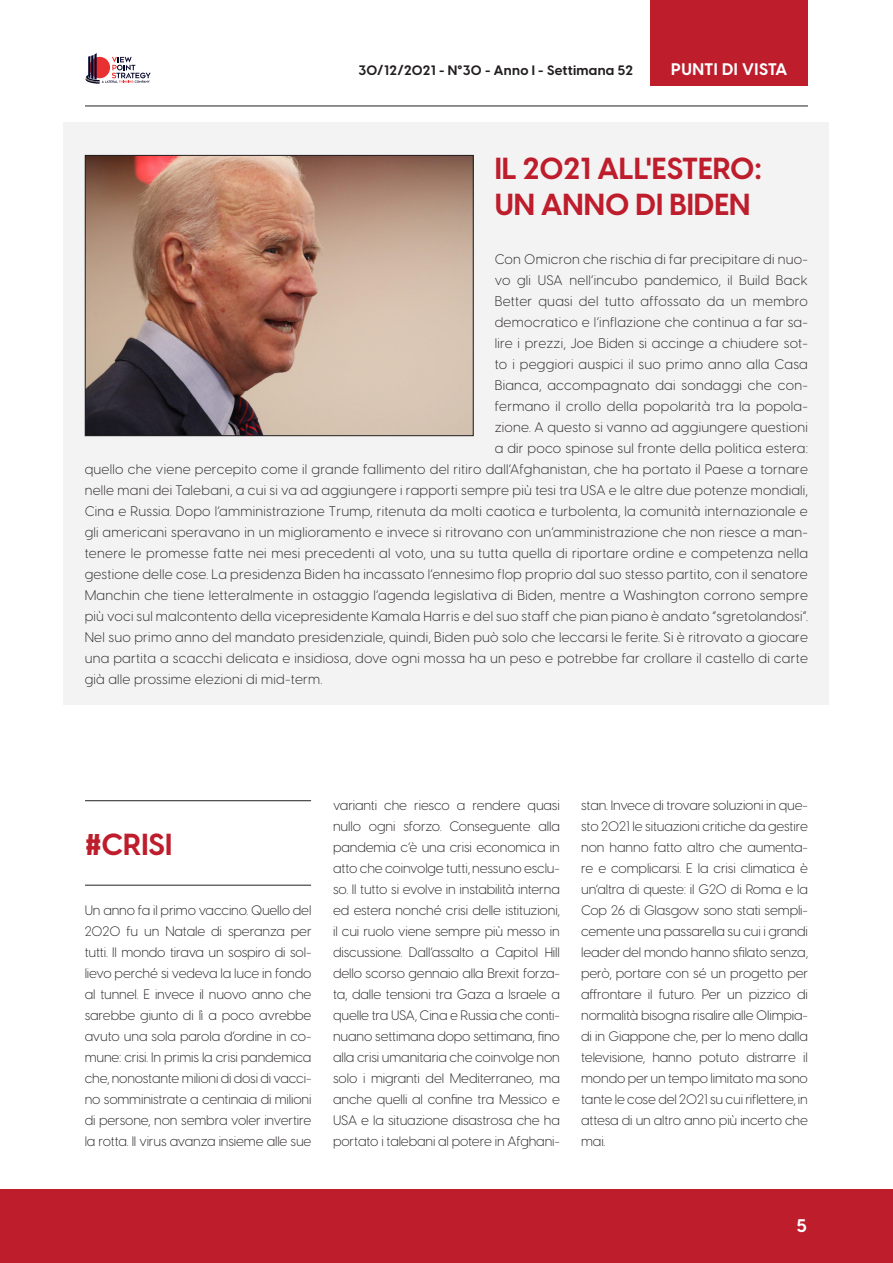
<style>
.page{position:relative;width:893px;height:1263px;background:#fff}
.page>*{position:absolute;margin:0;border:0;box-sizing:border-box;transform-origin:0 0}
.titolo{font:700 30px "Visby CF";color:#be1d2c}
.t1{font:700 18px "Visby CF";color:#fff}
.t2{font:700 16.5px "Visby CF";letter-spacing:.03em;color:#fff}
.testo{font:300 13.65px "Visby CF";letter-spacing:.02em;color:#231f20}
.testo-2{font:300 13.5px/21px "Visby CF";letter-spacing:-.01em;color:#231f20;text-align:justify}
.t3{font:700 13.5px "Visby CF";letter-spacing:.02em;color:#231f20}
</style>
<div class="page">
<div style="left:0;top:1189px;width:893px;height:74px;background:#be1d2c"></div>
<svg style="left:86px;top:53px;width:65px;height:31px"></svg>
<hr style="left:85px;top:106px;width:723px;height:1px;background:#231f20">
<div style="left:651px;top:0;width:157px;height:85px;background:#be1d2c"></div>
<div style="left:64px;top:122px;width:765px;height:583px;background:#f3f3f4"></div>
<img style="left:87px;top:157px;width:384px;height:277px">
<div style="left:85px;top:155px;width:388px;height:281px;border:1px solid #231f20"></div>
<hr style="left:85px;top:800px;width:226px;height:1px;background:#231f20">
<hr style="left:85px;top:885px;width:226px;height:1px;background:#231f20">
<p class="t3" style="left:358px;top:62px;width:276px">30/12/2021 - N°30 - Anno I - Settimana 52</p>
<p class="t2" style="left:671px;top:58px;width:118px">PUNTI DI VISTA</p>
<p class="titolo" style="left:495px;top:149px;width:269px">IL 2021 ALL'ESTERO:</p>
<p class="titolo" style="left:495px;top:185px;width:257px">UN ANNO DI BIDEN</p>
<p class="testo" style="left:495px;top:251px;width:315px">Con Omicron che rischia di far precipitare di nuo-</p>
<p class="testo" style="left:495px;top:272px;width:315px">vo gli USA nell’incubo pandemico, il Build Back</p>
<p class="testo" style="left:495px;top:293px;width:315px">Better quasi del tutto affossato da un membro</p>
<p class="testo" style="left:495px;top:314px;width:315px">democratico e l’inflazione che continua a far sa-</p>
<p class="testo" style="left:495px;top:335px;width:315px">lire i prezzi, Joe Biden si accinge a chiudere sot-</p>
<p class="testo" style="left:495px;top:356px;width:315px">to i peggiori auspici il suo primo anno alla Casa</p>
<p class="testo" style="left:495px;top:377px;width:315px">Bianca, accompagnato dai sondaggi che con-</p>
<p class="testo" style="left:495px;top:398px;width:315px">fermano il crollo della popolarità tra la popola-</p>
<p class="testo" style="left:495px;top:419px;width:315px">zione. A questo si vanno ad aggiungere questioni</p>
<p class="testo" style="left:495px;top:440px;width:315px">a dir poco spinose sul fronte della politica estera:</p>
<p class="testo" style="left:85px;top:461px;width:725px">quello che viene percepito come il grande fallimento del ritiro dall’Afghanistan, che ha portato il Paese a tornare</p>
<p class="testo" style="left:85px;top:482px;width:725px">nelle mani dei Talebani, a cui si va ad aggiungere i rapporti sempre più tesi tra USA e le altre due potenze mondiali,</p>
<p class="testo" style="left:85px;top:503px;width:725px">Cina e Russia. Dopo l’amministrazione Trump, ritenuta da molti caotica e turbolenta, la comunità internazionale e</p>
<p class="testo" style="left:85px;top:524px;width:725px">gli americani speravano in un miglioramento e invece si ritrovano con un’amministrazione che non riesce a man-</p>
<p class="testo" style="left:85px;top:545px;width:725px">tenere le promesse fatte nei mesi precedenti al voto, una su tutta quella di riportare ordine e competenza nella</p>
<p class="testo" style="left:85px;top:566px;width:725px">gestione delle cose. La presidenza Biden ha incassato l’ennesimo flop proprio dal suo stesso partito, con il senatore</p>
<p class="testo" style="left:85px;top:587px;width:725px">Manchin che tiene letteralmente in ostaggio l’agenda legislativa di Biden, mentre a Washington corrono sempre</p>
<p class="testo" style="left:85px;top:608px;width:725px">più voci sul malcontento della vicepresidente Kamala Harris e del suo staff che pian piano è andato “sgretolandosi”.</p>
<p class="testo" style="left:85px;top:629px;width:725px">Nel suo primo anno del mandato presidenziale, quindi, Biden può solo che leccarsi le ferite. Si è ritrovato a giocare</p>
<p class="testo" style="left:85px;top:650px;width:725px">una partita a scacchi delicata e insidiosa, dove ogni mossa ha un peso e potrebbe far crollare il castello di carte</p>
<p class="testo" style="left:85px;top:671px;width:239px">già alle prossime elezioni di mid-term.</p>
<p class="titolo" style="left:85px;top:825px;width:89px">#CRISI</p>
<p class="testo-2" style="left:85px;top:900px;width:229px">Un anno fa il primo vaccino. Quello del 2020 fu un Natale di speranza per tutti. Il mondo tirava un sospiro di sol&shy;lievo perché si vedeva la luce in fondo al tunnel. E invece il nuovo anno che sarebbe giunto di lì a poco avrebbe avuto una sola parola d’ordine in co&shy;mune: crisi. In primis la crisi pandemica che, nonostante milioni di dosi di vacci&shy;no somministrate a centinaia di milioni di persone, non sembra voler invertire la rotta. Il virus avanza insieme alle sue</p>
<p class="testo-2" style="left:333px;top:795px;width:228px">varianti che riesco a rendere quasi nullo ogni sforzo. Conseguente alla pandemia c’è una crisi economica in atto che coinvolge tutti, nessuno esclu&shy;so. Il tutto si evolve in instabilità interna ed estera nonché crisi delle istituzioni, il cui ruolo viene sempre più messo in discussione. Dall’assalto a Capitol Hill dello scorso gennaio alla Brexit forza&shy;ta, dalle tensioni tra Gaza a Israele a quelle tra USA, Cina e Russia che conti&shy;nuano settimana dopo settimana, fino alla crisi umanitaria che coinvolge non solo i migranti del Mediterraneo, ma anche quelli al confine tra Messico e USA e la situazione disastrosa che ha portato i talebani al potere in Afghani-</p>
<p class="testo-2" style="left:581px;top:795px;width:229px">stan. Invece di trovare soluzioni in que&shy;sto 2021 le situazioni critiche da gestire non hanno fatto altro che aumenta&shy;re e complicarsi. E la crisi climatica è un’altra di queste: il G20 di Roma e la Cop 26 di Glasgow sono stati sempli&shy;cemente una passarella su cui i grandi leader del mondo hanno sfilato senza, però, portare con sé un progetto per affrontare il futuro. Per un pizzico di normalità bisogna risalire alle Olimpia&shy;di in Giappone che, per lo meno dalla televisione, hanno potuto distrarre il mondo per un tempo limitato ma sono tante le cose del 2021 su cui riflettere, in attesa di un altro anno più incerto che mai.</p>
<h2 class="t1" style="left:797px;top:1214px;width:12px">5</h2>
</div>
